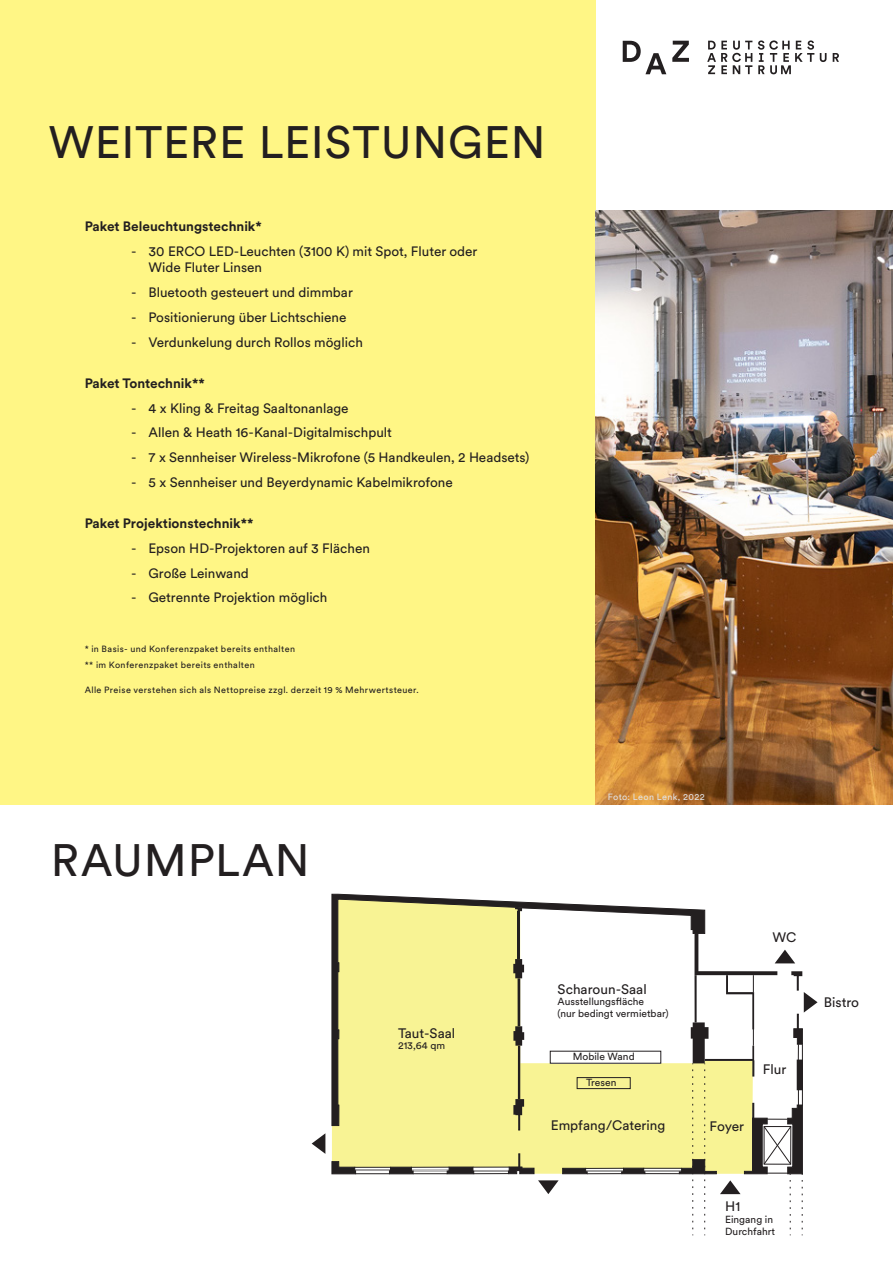
<style>
.page{position:relative;width:893px;height:1263px;background:#fff}
.page>*{position:absolute;margin:0;border:0;box-sizing:border-box;transform-origin:0 0}
.t1{font:45px "BDA Circular";letter-spacing:.015em;color:#231f20}
.t2{font:13.65px "BDA Circular";color:#231f20}
.t3{font:13.5px/16.5px "BDA Circular";color:#231f20}
.t4{font:700 13.5px "BDA Circular";color:#231f20}
.t5{font:10.2px/12.3px "BDA Circular";color:#231f20}
.t6{font:9px/16.5px "BDA Circular";letter-spacing:.045em;color:#231f20}
.t7{font:9px "BDA Circular";letter-spacing:.045em;color:#e1e2e4}
</style>
<div class="page">
<div style="left:0;top:0;width:595px;height:805px;background:#fff685"></div>
<div style="left:332px;top:909px;width:374px;height:265px;background:#f8f394"></div>
<svg style="left:332px;top:894px;width:373px;height:232px"></svg>
<svg style="left:332px;top:1161px;width:24px;height:13px"></svg>
<svg style="left:389px;top:1167px;width:24px;height:7px"></svg>
<svg style="left:447px;top:1167px;width:27px;height:7px"></svg>
<hr style="left:518px;top:1046px;width:2px;height:53px;background:#231f20">
<svg style="left:513px;top:1026px;width:11px;height:20px"></svg>
<hr style="left:518px;top:978px;width:2px;height:48px;background:#231f20">
<svg style="left:513px;top:959px;width:11px;height:19px"></svg>
<svg style="left:515px;top:907px;width:7px;height:4px"></svg>
<hr style="left:518px;top:911px;width:2px;height:48px;background:#231f20">
<svg style="left:621px;top:1168px;width:24px;height:6px"></svg>
<svg style="left:562px;top:1168px;width:25px;height:6px"></svg>
<svg style="left:508px;top:1153px;width:26px;height:21px"></svg>
<svg style="left:513px;top:1099px;width:11px;height:31px"></svg>
<hr style="left:584px;top:1170px;width:40px;height:2px;background:#231f20">
<hr style="left:643px;top:1170px;width:40px;height:2px;background:#231f20">
<hr style="left:472px;top:1170px;width:38px;height:1px;background:#231f20">
<hr style="left:411px;top:1170px;width:39px;height:1px;background:#231f20">
<hr style="left:353px;top:1169px;width:38px;height:2px;background:#231f20">
<hr style="left:356px;top:1173px;width:33px;height:1px;background:#231f20">
<hr style="left:413px;top:1173px;width:34px;height:1px;background:#231f20">
<hr style="left:474px;top:1173px;width:34px;height:1px;background:#231f20">
<hr style="left:645px;top:1173px;width:34px;height:1px;background:#231f20">
<hr style="left:587px;top:1173px;width:35px;height:1px;background:#231f20">
<hr style="left:355px;top:1167px;width:35px;height:1px;background:#231f20">
<hr style="left:411px;top:1167px;width:38px;height:1px;background:#231f20">
<hr style="left:473px;top:1167px;width:36px;height:1px;background:#231f20">
<hr style="left:586px;top:1168px;width:37px;height:1px;background:#231f20">
<hr style="left:644px;top:1168px;width:38px;height:1px;background:#231f20">
<svg style="left:538px;top:1180px;width:21px;height:14px"></svg>
<div style="left:550px;top:1051px;width:111px;height:12px;background:#fff"></div>
<div style="left:577px;top:1077px;width:53px;height:12px;border:1px solid #231f20"></div>
<svg style="left:312px;top:1133px;width:13px;height:21px"></svg>
<svg style="left:679px;top:933px;width:138px;height:302px"></svg>
<img style="left:595px;top:210px;width:298px;height:595px">
<svg style="left:623px;top:41px;width:43px;height:33px"></svg>
<svg style="left:672px;top:41px;width:17px;height:21px"></svg>
<svg style="left:707px;top:41px;width:45px;height:33px"></svg>
<svg style="left:820px;top:53px;width:6px;height:9px"></svg>
<svg style="left:833px;top:53px;width:6px;height:9px"></svg>
<svg style="left:758px;top:40px;width:56px;height:34px"></svg>
<h1 class="t1" style="left:48px;top:112px;width:499px">WEITERE LEISTUNGEN</h1>
<p class="t4" style="left:85px;top:217px;width:179px">Paket Beleuchtungstechnik*</p>
<p class="t3" style="left:149px;top:242px;width:330px;text-indent:-17px">- 30 ERCO LED-Leuchten (3100 K) mit Spot, Fluter oder<br>Wide Fluter Linsen</p>
<p class="t3" style="left:131px;top:283px;width:223px">- Bluetooth gesteuert und dimmbar</p>
<p class="t3" style="left:131px;top:308px;width:217px">- Positionierung über Lichtschiene</p>
<p class="t3" style="left:131px;top:333px;width:233px">- Verdunkelung durch Rollos möglich</p>
<p class="t4" style="left:85px;top:374px;width:122px">Paket Tontechnik**</p>
<p class="t3" style="left:131px;top:399px;width:219px">- 4 x Kling &amp; Freitag Saaltonanlage</p>
<p class="t3" style="left:131px;top:424px;width:262px">- Allen &amp; Heath 16-Kanal-Digitalmischpult</p>
<p class="t3" style="left:131px;top:448px;width:400px">- 7 x Sennheiser Wireless-Mikrofone (5 Handkeulen, 2 Headsets)</p>
<p class="t3" style="left:131px;top:473px;width:323px">- 5 x Sennheiser und Beyerdynamic Kabelmikrofone</p>
<p class="t4" style="left:85px;top:514px;width:170px">Paket Projektionstechnik**</p>
<p class="t3" style="left:131px;top:539px;width:240px">- Epson HD-Projektoren auf 3 Flächen</p>
<p class="t3" style="left:131px;top:564px;width:119px">- Große Leinwand</p>
<p class="t3" style="left:131px;top:589px;width:198px">- Getrennte Projektion möglich</p>
<p class="t6" style="left:85px;top:640px;width:212px">* in Basis- und Konferenzpaket bereits enthalten ** im Konferenzpaket bereits enthalten</p>
<p class="t6" style="left:85px;top:681px;width:335px">Alle Preise verstehen sich als Nettopreise zzgl. derzeit 19 % Mehrwertsteuer.</p>
<h1 class="t1" style="left:51px;top:830px;width:260px">RAUMPLAN</h1>
<p class="t2" style="left:398px;top:1024px;width:59px">Taut-Saal</p>
<p class="t5" style="left:398px;top:1039px;width:49px">213,64 qm</p>
<p class="t7" style="left:608px;top:791px;width:99px">Foto: Leon Lenk, 2022</p>
<p class="t2" style="left:558px;top:980px;width:91px">Scharoun-Saal</p>
<p class="t5" style="left:558px;top:995px;width:112px">Ausstellungs äche<br>(nur bedingt vermietbar)</p>
<p class="t5" style="left:573px;top:1050px;width:63px">Mobile Wand</p>
<p class="t5" style="left:586px;top:1076px;width:32px">Tresen</p>
<p class="t2" style="left:551px;top:1116px;width:116px">Empfang/Catering</p>
<p class="t2" style="left:772px;top:928px;width:25px">WC</p>
<p class="t2" style="left:710px;top:1117px;width:36px">Foyer</p>
<p class="t2" style="left:763px;top:1060px;width:25px">Flur</p>
<p class="t2" style="left:725px;top:1197px;width:17px">H1</p>
<p class="t5" style="left:725px;top:1213px;width:51px">Eingang in<br>Durchfahrt</p>
<p class="t2" style="left:824px;top:993px;width:37px">Bistro</p>
</div>
